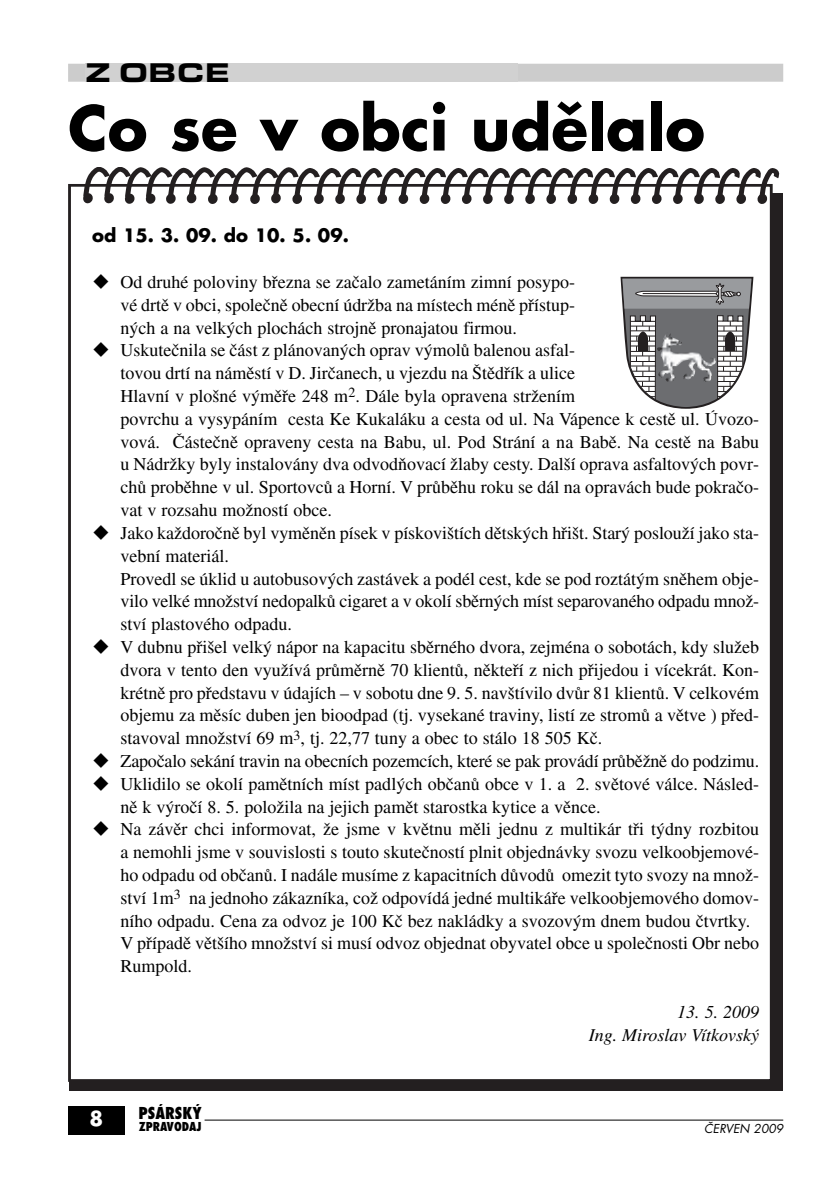
<style>
.page{position:relative;width:840px;height:1191px;background:#fff}
.page>*{position:absolute;margin:0;border:0;box-sizing:border-box;transform-origin:0 0}
.t1{font:700 60px "Futura CE";color:#000}
.t2{font:28px "Eurostile TCE Blac Exte";color:#000}
.t3{font:700 20px "Futura CE";color:#fff}
.t4{font:18px/22.8px "Times CE";color:#000}
.t5{font:italic 18px/22.8px "Times CE";color:#000;text-align:right}
.t6{font:700 18px "Futura CE";color:#000}
.t7{font:800 condensed 16px "Futura CE";color:#000}
.t8{font:italic 12px "Futura CE";color:#000}
.t9{font:800 condensed 12px "Futura CE";color:#000}
</style>
<div class="page">
<div style="left:68px;top:64px;width:714px;height:18px;background:#ccc"></div>
<svg style="left:85px;top:63px;width:432px;height:1px"></svg>
<div style="left:85px;top:64px;width:432px;height:18px;background:#d1d1d1"></div>
<div style="left:68px;top:1106px;width:57px;height:28px;background:#000"></div>
<hr style="left:204px;top:1119px;width:578px;height:1px;background:#000">
<div style="left:69px;top:194px;width:713px;height:897px;background:#231f20"></div>
<div style="left:69px;top:185px;width:701px;height:895px;background:#fff"></div>
<svg style="left:81px;top:167px;width:701px;height:37px"></svg>
<svg style="left:620px;top:277px;width:133px;height:132px"></svg>
<img style="left:656px;top:332px;width:60px;height:50px">
<h2 class="t2" style="left:85px;top:56px;width:146px">Z OBCE</h2>
<h1 class="t1" style="left:68px;top:101px;width:638px">Co se v obci udělalo</h1>
<p class="t6" style="left:92px;top:227px;width:258px">od 15. 3. 09. do 10. 5. 09.</p>
<p class="t4" style="left:120px;top:272px;width:640px">Od druhé poloviny bfiezna se zaãalo zametáním zimní posypo-<br>vé drtû v obci, spoleãnû obecní údrÏba na místech ménû pfiístup-<br>n˘ch a na velk˘ch plochách strojnû pronajatou firmou.<br>Uskuteãnila se ãást z plánovan˘ch oprav v˘molÛ balenou asfal-<br>tovou drtí na námûstí v D. Jirãanech, u vjezdu na ·tûdfiík a ulice<br>Hlavní v plo‰né v˘mûfie 248 m<sup>2</sup>. Dále byla opravena strÏením<br>povrchu a vysypáním cesta Ke Kukaláku a cesta od ul. Na Vápence k cestû ul. Úvozo&shy;vová. âásteãnû opraveny cesta na Babu, ul. Pod Strání a na Babû. Na cestû na Babu u NádrÏky byly instalovány dva odvodÀovací Ïlaby cesty. Dal‰í oprava asfaltov˘ch povr&shy;chÛ probûhne v ul. SportovcÛ a Horní. V prÛbûhu roku se dál na opravách bude pokraão&shy;vat v rozsahu moÏností obce.<br>Jako kaÏdoroãnû byl vymûnûn písek v pískovi‰tích dûtsk˘ch hfii‰t. Star˘ poslouÏí jako sta&shy;vební materiál.<br>Provedl se úklid u autobusov˘ch zastávek a podél cest, kde se pod roztát˘m snûhem obje&shy;vilo velké mnoÏství nedopalkÛ cigaret a v okolí sbûrn˘ch míst separovaného odpadu mnoÏ&shy;ství plastového odpadu.<br>V dubnu pfii‰el velk˘ nápor na kapacitu sbûrného dvora, zejména o sobotách, kdy sluÏeb dvora v tento den vyuÏívá prÛmûrnû 70 klientÛ, nûktefií z nich pfiijedou i vícekrát. Kon&shy;krétnû pro pfiedstavu v údajích – v sobotu dne 9. 5. nav‰tívilo dvÛr 81 klientÛ. V celkovém objemu za mûsíc duben jen bioodpad (tj. vysekané traviny, listí ze stromÛ a vûtve ) pfied&shy;stavoval mnoÏství 69 m<sup>3</sup>, tj. 22,77 tuny a obec to stálo 18 505 Kã.<br>Zapoãalo sekání travin na obecních pozemcích, které se pak provádí prÛbûÏnû do podzimu.<br>Uklidilo se okolí pamûtních míst padl˘ch obãanÛ obce v 1. a 2. svûtové válce. Násled&shy;nû k v˘roãí 8. 5. poloÏila na jejich pamût starostka kytice a vûnce.<br>Na závûr chci informovat, Ïe jsme v kvûtnu mûli jednu z multikár tfii t˘dny rozbitou a nemohli jsme v souvislosti s touto skuteãností plnit objednávky svozu velkoobjemové&shy;ho odpadu od obãanÛ. I nadále musíme z kapacitních dÛvodÛ omezit tyto svozy na mnoÏ&shy;ství 1m<sup>3</sup> na jednoho zákazníka, coÏ odpovídá jedné multikáfie velkoobjemového domov&shy;ního odpadu. Cena za odvoz je 100 Kã bez nakládky a svozov˘m dnem budou ãtvrtky.<br>V pfiípadû vût‰ího mnoÏství si musí odvoz objednat obyvatel obce u spoleãnosti Obr nebo Rumpold.</p>
<p class="t5" style="left:588px;top:1002px;width:172px">13. 5. 2009<br>Ing. Miroslav Vítkovsk˘</p>
<p class="t3" style="left:90px;top:1109px;width:15px">8</p>
<p class="t7" style="left:138px;top:1106px;width:65px">PSÁRSKÝ</p>
<p class="t9" style="left:139px;top:1121px;width:64px">ZPRAVODAJ</p>
<p class="t8" style="left:704px;top:1123px;width:80px">ČERVEN 2009</p>
</div>
